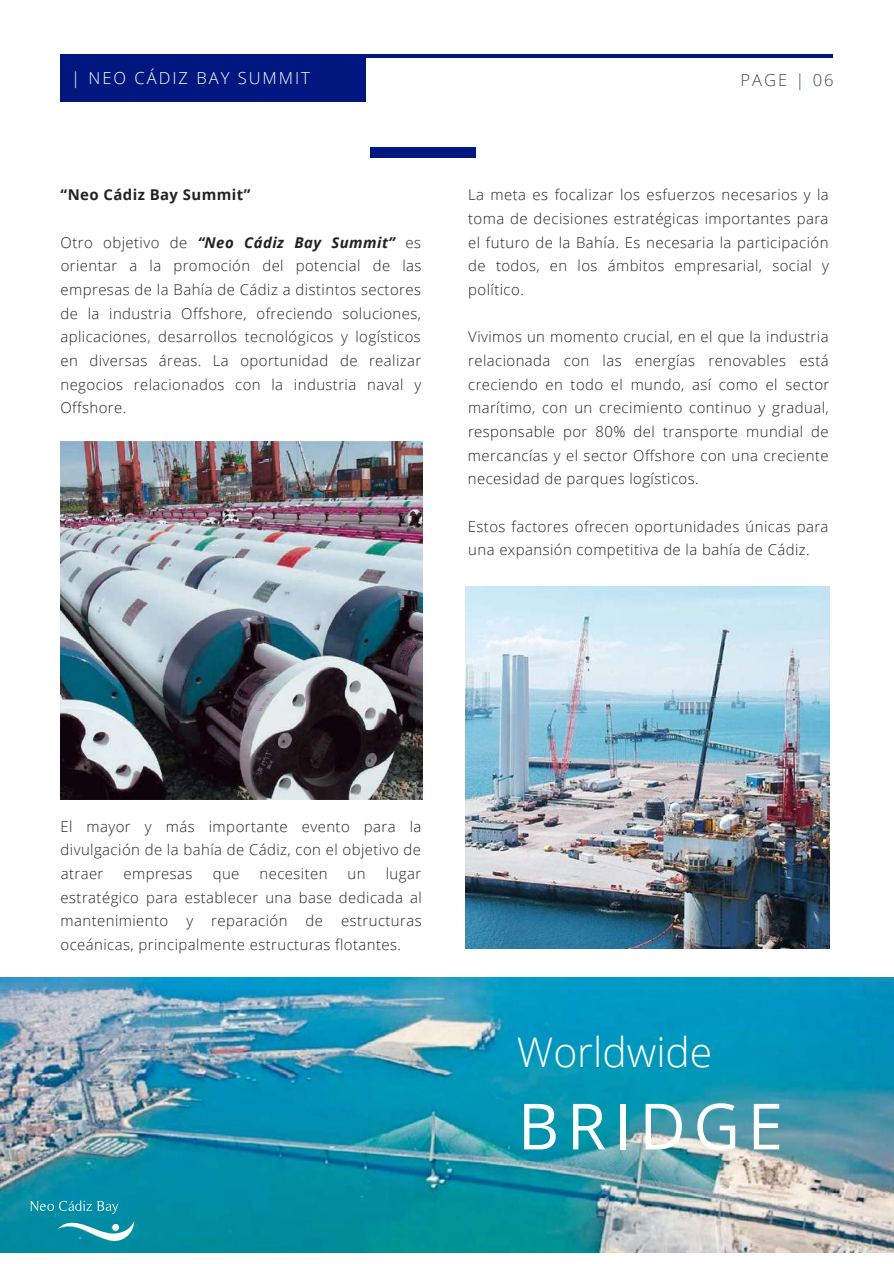
<style>
.page{position:relative;width:894px;height:1264px;background:#fff}
.page>*{position:absolute;margin:0;border:0;box-sizing:border-box;transform-origin:0 0}
.t1{font:63.75px "Open Sans";letter-spacing:.12em;color:#fff}
.t2{font:300 40.8px "Open Sans";color:#fff}
.t3{font:300 16.5px "Open Sans";letter-spacing:.12em;color:#fff}
.t4{font:300 16.5px "Open Sans";letter-spacing:.12em;color:#364d62}
.t5{font:300 14.85px/23.7px "Open Sans";letter-spacing:.03em;color:#222;text-align:justify}
.t6{font:700 14.85px "Open Sans";letter-spacing:.03em;color:#222}
.s1{font-weight:700;font-style:italic}
</style>
<div class="page">
<hr style="left:61px;top:55px;width:771px;height:3px;background:#001780">
<div style="left:61px;top:55px;width:305px;height:47px;background:#001780"></div>
<div style="left:370px;top:147px;width:105px;height:10px;background:#001780"></div>
<img style="left:0;top:977px;width:893px;height:275px">
<img style="left:61px;top:441px;width:361px;height:358px">
<img style="left:465px;top:586px;width:364px;height:362px">
<svg style="left:30px;top:1200px;width:104px;height:42px;background:#279cb0"></svg>
<p class="t3" style="left:71px;top:67px;width:240px">| NEO CÁDIZ BAY SUMMIT</p>
<p class="t6" style="left:61px;top:185px;width:191px">“Neo Cádiz Bay Summit”</p>
<p class="t5" style="left:60px;top:230px;width:362px">Otro objetivo de <span class="s1">“Neo Cádiz Bay Summit”</span> es orientar a la promoción del potencial de las empresas de la Bahía de Cádiz a distintos sectores de la industria Offshore, ofreciendo soluciones, aplicaciones, desarrollos tecnológicos y logísticos en diversas áreas. La oportunidad de realizar negocios relacionados con la industria naval y Offshore.</p>
<p class="t4" style="left:740px;top:68px;width:95px">PAGE | 06</p>
<p class="t5" style="left:468px;top:183px;width:362px">La meta es focalizar los esfuerzos necesarios y la toma de decisiones estratégicas importantes para el futuro de la Bahía. Es necesaria la participación de todos, en los ámbitos empresarial, social y político.</p>
<p class="t5" style="left:468px;top:325px;width:363px">Vivimos un momento crucial, en el que la industria relacionada con las energías renovables está creciendo en todo el mundo, así como el sector marítimo, con un crecimiento continuo y gradual, responsable por 80% del transporte mundial de mercancías y el sector Offshore con una creciente necesidad de parques logísticos.</p>
<p class="t5" style="left:468px;top:514px;width:362px">Estos factores ofrecen oportunidades únicas para una expansión competitiva de la bahía de Cádiz.</p>
<p class="t5" style="left:60px;top:814px;width:362px">El mayor y más importante evento para la divulgación de la bahía de Cádiz, con el objetivo de atraer</p>
<p class="t5" style="left:61px;top:861px;width:362px;text-indent:325px">lugar estratégico para establecer una base dedicada al mantenimiento y reparación de estructuras oceánicas, principalmente estructuras flotantes.</p>
<p class="t5" style="left:123px;top:861px;width:70px">empresas</p>
<p class="t5" style="left:213px;top:861px;width:28px">que</p>
<p class="t5" style="left:259px;top:861px;width:69px">necesiten</p>
<p class="t5" style="left:347px;top:861px;width:20px">un</p>
<h2 class="t2" style="left:516px;top:1024px;width:197px">Worldwide</h2>
<h1 class="t1" style="left:517px;top:1082px;width:266px">BRIDGE</h1>
</div>
